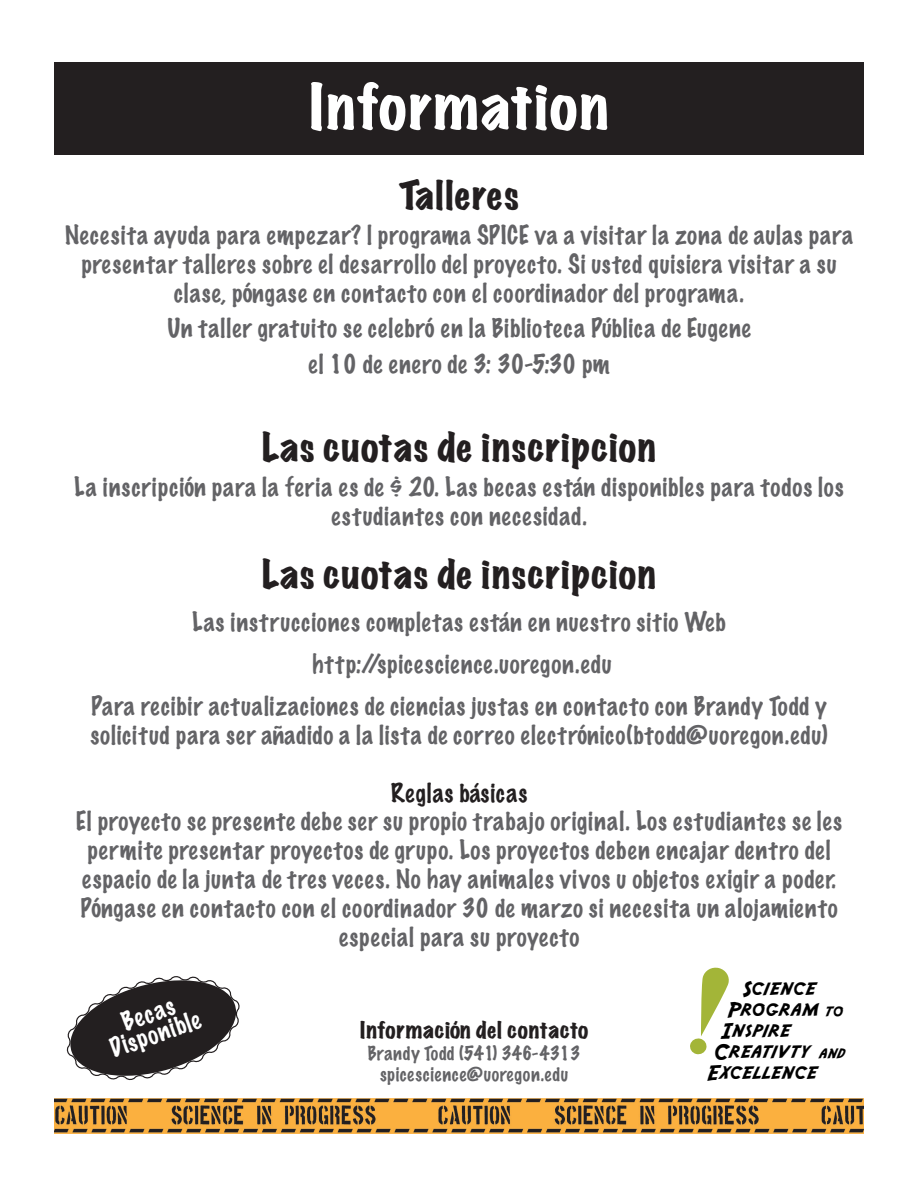
<style>
.page{position:relative;width:918px;height:1188px;background:#fff}
.page>*{position:absolute;margin:0;border:0;box-sizing:border-box;transform-origin:0 0}
.t1{font:expanded 57px "Marker Felt";letter-spacing:.035em;color:#fff}
.t2{font:expanded 36px "Marker Felt";letter-spacing:.035em;color:#231f20}
.t3{font:100 24px/28.8px "Marker Felt";letter-spacing:.04em;color:#636366;text-align:center}
.t4{font:100 24px "Marker Felt";color:#636366}
.t5{font:100 24px "Marker Felt";color:#fff}
.t6{font:100 24px "Marker Felt";letter-spacing:.035em;color:#231f20}
.t7{font:21px "Adventure Normal";letter-spacing:-.05em;color:#000}
.t8{font:expanded 21px "Marker Felt";letter-spacing:.035em;color:#231f20}
.t9{font:21px "Adventure Normal";color:#000}
.t10{font:100 18px "Marker Felt";letter-spacing:.035em;color:#636366}
.t11{font:100 18px "Marker Felt";color:#636366}
.s1{font-size:16.5px}
</style>
<div class="page">
<svg style="left:690px;top:967px;width:39px;height:88px"></svg>
<div style="left:54px;top:62px;width:810px;height:93px;background:#231f20"></div>
<svg style="left:66px;top:976px;width:174px;height:105px"></svg>
<img style="left:54px;top:1098px;width:810px;height:36px">
<p class="t1" style="left:310px;top:62px;width:300px">Information</p>
<p class="t2" style="left:399px;top:166px;width:121px">Talleres</p>
<p class="t3" style="left:65px;top:220px;width:790px">Necesita ayuda para empezar? l programa SPICE va a visitar la zona de aulas para presentar talleres sobre el desarrollo del proyecto. Si usted quisiera visitar a su clase, póngase en contacto con el coordinador del programa.</p>
<p class="t3" style="left:167px;top:313px;width:585px">Un taller gratuito se celebró en la Biblioteca Pública de Eugene</p>
<p class="t4" style="left:308px;top:345px;width:303px">el 10 de enero de 3: 30-5:30 pm</p>
<p class="t2" style="left:262px;top:419px;width:395px">Las cuotas de inscripcion</p>
<p class="t3" style="left:74px;top:472px;width:771px">La inscripción para la feria es de $ 20. Las becas están disponibles para todos los estudiantes con necesidad.</p>
<p class="t2" style="left:262px;top:546px;width:395px">Las cuotas de inscripcion</p>
<p class="t3" style="left:192px;top:607px;width:535px">Las instrucciones completas están en nuestro sitio Web</p>
<p class="t3" style="left:312px;top:649px;width:301px">http://spicescience.uoregon.edu</p>
<p class="t3" style="left:90px;top:691px;width:739px;text-align:left">Para recibir actualizaciones de ciencias justas en contacto con Brandy Todd y solicitud para ser añadido a la lista de correo electrónico(btodd@uoregon.edu)</p>
<p class="t6" style="left:391px;top:773px;width:138px">Reglas básicas</p>
<p class="t3" style="left:76px;top:806px;width:768px">El proyecto se presente debe ser su propio trabajo original. Los estudiantes se les permite presentar proyectos de grupo. Los proyectos deben encajar dentro del espacio de la junta de tres veces. No hay animales vivos u objetos exigir a poder.<br>Póngase en contacto con el coordinador 30 de marzo si necesita un alojamiento especial para su proyecto</p>
<p class="t5" style="left:116px;top:1004px;width:56px;rotate:-19deg">Becas</p>
<p class="t5" style="left:104px;top:1031px;width:96px;rotate:-19deg">Disponible</p>
<p class="t8" style="left:360px;top:1013px;width:230px">Información del contacto</p>
<p class="t11" style="left:368px;top:1039px;width:214px">Brandy Todd (541) 346-4313</p>
<p class="t10" style="left:380px;top:1060px;width:190px">spicescience@uoregon.edu</p>
<p class="t7" style="left:743px;top:979px;width:76px">Science</p>
<p class="t9" style="left:728px;top:1000px;width:117px">Program <span class="s1">to</span></p>
<p class="t7" style="left:721px;top:1021px;width:72px">Inspire</p>
<p class="t7" style="left:714px;top:1042px;width:133px">Creativty <span class="s1">and</span></p>
<p class="t7" style="left:707px;top:1063px;width:112px">Excellence</p>
</div>
